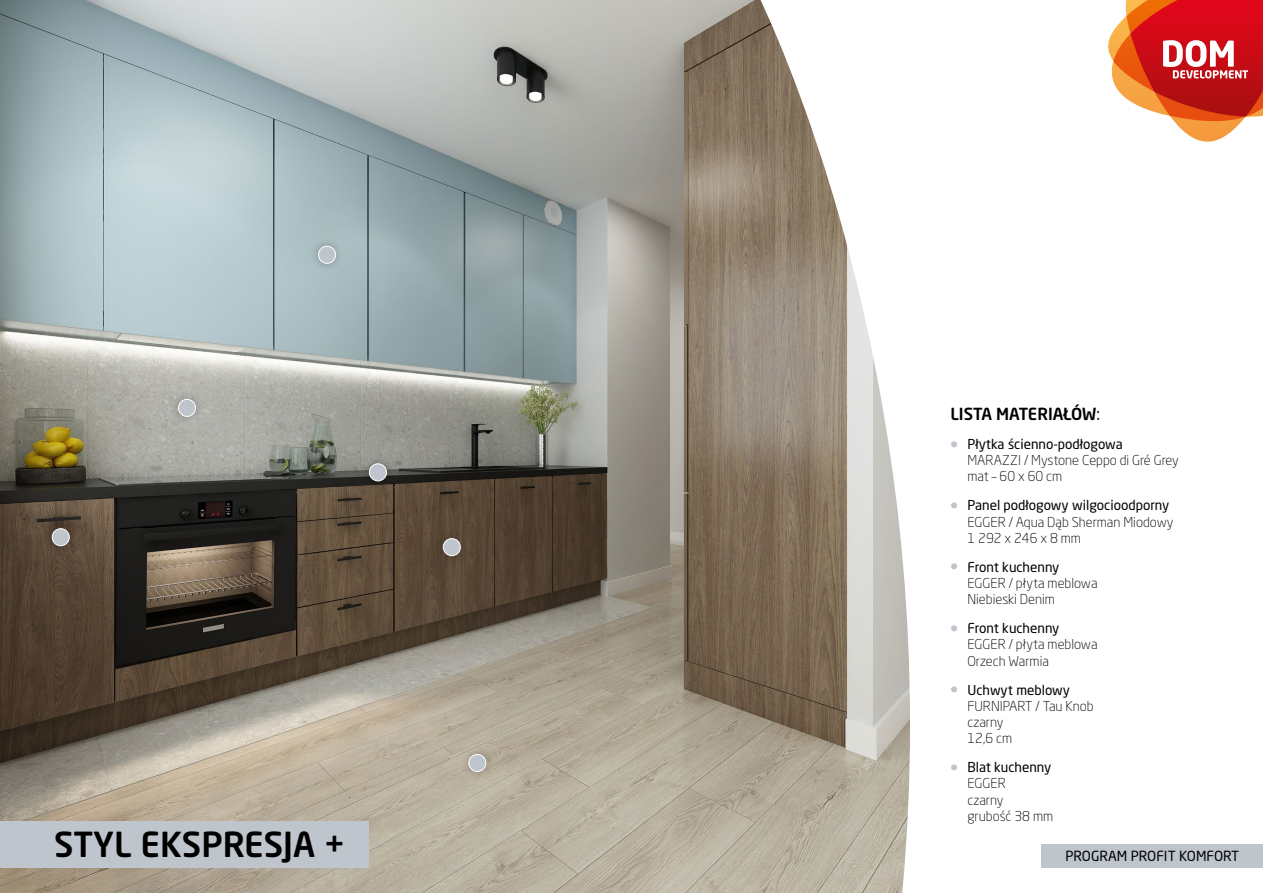
<style>
.page{position:relative;width:1263px;height:893px;background:#fff}
.page>*{position:absolute;margin:0;border:0;box-sizing:border-box;transform-origin:0 0}
.t1{font:500 34.2px "Neo Sans W1 G";color:#000}
.t2{font:500 16.5px "Neo Sans W1 G";color:#000}
.t3{font:13.8px "Neo Sans W1 G";color:#000}
.t4{font:300 13.5px/16.2px "Neo Sans W1 G";color:#000}
.s1{font-weight:400}
.s2{font-weight:700;font-size:18px;color:#bfc5cd}
</style>
<div class="page">
<svg style="left:1108px;top:0;width:155px;height:142px"></svg>
<img style="left:0;top:0;width:910px;height:893px">
<div style="left:0;top:821px;width:369px;height:46px;background:#bfc5cd"></div>
<div style="left:1042px;top:844px;width:221px;height:23px;background:#bfc5cd"></div>
<div style="left:310px;top:237px;width:35px;height:35px;background:#000;opacity:.29"></div>
<div style="left:318px;top:246px;width:18px;height:17px;background:#bfc5cd;border-radius:50%"></div>
<div style="left:318px;top:246px;width:18px;height:18px;border:1px solid #fff;border-radius:50%"></div>
<div style="left:170px;top:390px;width:35px;height:35px;background:#000;opacity:.29"></div>
<div style="left:178px;top:399px;width:18px;height:17px;background:#bfc5cd;border-radius:50%"></div>
<div style="left:178px;top:399px;width:18px;height:18px;border:1px solid #fff;border-radius:50%"></div>
<div style="left:460px;top:745px;width:35px;height:35px;background:#000;opacity:.29"></div>
<div style="left:469px;top:754px;width:17px;height:17px;background:#bfc5cd;border-radius:50%"></div>
<div style="left:468px;top:754px;width:18px;height:18px;border:1px solid #fff;border-radius:50%"></div>
<div style="left:434px;top:529px;width:35px;height:36px;background:#574635"></div>
<div style="left:443px;top:539px;width:17px;height:17px;background:#bfc5cd;border-radius:50%"></div>
<div style="left:443px;top:538px;width:18px;height:18px;border:1px solid #fff;border-radius:50%"></div>
<div style="left:43px;top:520px;width:35px;height:35px;background:#000;opacity:.29"></div>
<div style="left:52px;top:529px;width:17px;height:17px;background:#bfc5cd;border-radius:50%"></div>
<div style="left:52px;top:528px;width:18px;height:18px;border:1px solid #fff;border-radius:50%"></div>
<div style="left:361px;top:455px;width:35px;height:35px;background:#000;opacity:.29"></div>
<div style="left:369px;top:464px;width:17px;height:17px;background:#bfc5cd;border-radius:50%"></div>
<div style="left:369px;top:463px;width:18px;height:18px;border:1px solid #fff;border-radius:50%"></div>
<h1 class="t1" style="left:54px;top:823px;width:293px">STYL EKSPRESJA +</h1>
<p class="t2" style="left:950px;top:404px;width:151px">LISTA MATERIAŁÓW<span class="s1">:</span></p>
<p class="t4" style="left:967px;top:436px;width:213px;text-indent:-17px"><span class="s2">•</span> <span class="s1">Płytka ścienno-podłogowa<br></span>MARAZZI / Mystone Ceppo di Gré Grey mat – 60 x 60 cm</p>
<p class="t4" style="left:967px;top:497px;width:207px;text-indent:-17px"><span class="s2">•</span> <span class="s1">Panel podłogowy wilgocioodporny<br></span>EGGER / Aqua Dąb Sherman Miodowy<br>1 292 x 246 x 8 mm</p>
<p class="t4" style="left:967px;top:559px;width:132px;text-indent:-17px"><span class="s2">•</span> <span class="s1">Front kuchenny<br></span>EGGER / płyta meblowa<br>Niebieski Denim</p>
<p class="t4" style="left:967px;top:620px;width:132px;text-indent:-17px"><span class="s2">•</span> <span class="s1">Front kuchenny<br></span>EGGER / płyta meblowa<br>Orzech Warmia</p>
<p class="t4" style="left:967px;top:681px;width:128px;text-indent:-17px"><span class="s2">•</span> <span class="s1">Uchwyt meblowy<br></span>FURNIPART / Tau Knob czarny<br>12,6 cm</p>
<p class="t4" style="left:967px;top:759px;width:87px;text-indent:-17px"><span class="s2">•</span> <span class="s1">Blat kuchenny<br></span>EGGER<br>czarny<br>grubość 38 mm</p>
<p class="t3" style="left:1065px;top:848px;width:175px">PROGRAM PROFIT KOMFORT</p>
</div>
